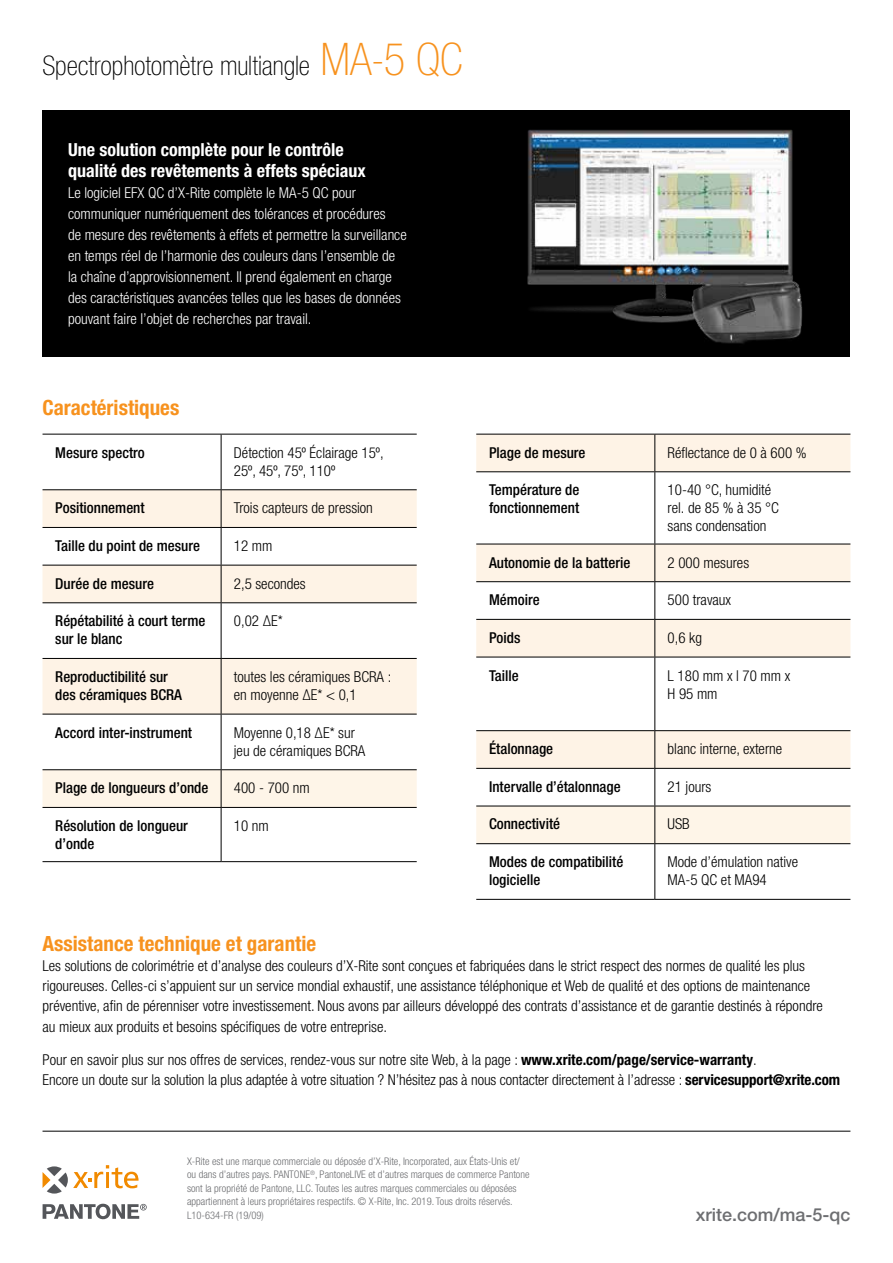
<style>
.page{position:relative;width:893px;height:1263px;background:#fff}
.page>*{position:absolute;margin:0;border:0;box-sizing:border-box;transform-origin:0 0}
.t1{font:100 condensed 27px "Helvetica Neue LT Std";letter-spacing:-.005em;color:#000}
.t2{font:700 condensed 21px "Helvetica Neue LT Std";color:#f7921e}
.t3{font:700 condensed 18px/21px "Helvetica Neue LT Std";color:#fff}
.t4{font:500 18px "Helvetica Neue LT Std";color:#6d6e71}
.t5{font:300 condensed 15px/18px "Helvetica Neue LT Std";color:#000}
.t6{font:500 condensed 15px/18px "Helvetica Neue LT Std";color:#000}
.t7{font:300 condensed 15px/21px "Helvetica Neue LT Std";color:#fff}
.t8{font:300 condensed 10.5px/13.5px "Helvetica Neue LT Std";color:#6d6e71}
.s1{font-size:45px;color:#f7921e}
.s2{font-weight:700}
</style>
<div class="page">
<div style="left:43px;top:111px;width:807px;height:246px;background:#000"></div>
<img style="left:527px;top:129px;width:276px;height:215px">
<hr style="left:43px;top:1131px;width:807px;height:1px;background:#000">
<svg style="left:43px;top:1204px;width:104px;height:15px"></svg>
<svg style="left:43px;top:1165px;width:96px;height:28px"></svg>
<svg style="left:43px;top:490px;width:374px;height:224px;fill:#fef3e6"></svg>
<div style="left:43px;top:770px;width:374px;height:37px;background:#fef5e8"></div>
<hr style="left:221px;top:434px;width:1px;height:55px;background:#000">
<hr style="left:43px;top:489px;width:178px;height:1px;background:#000">
<hr style="left:221px;top:489px;width:196px;height:1px;background:#000">
<hr style="left:221px;top:490px;width:1px;height:37px;background:#000">
<hr style="left:43px;top:527px;width:178px;height:1px;background:#000">
<hr style="left:221px;top:527px;width:196px;height:1px;background:#000">
<hr style="left:221px;top:528px;width:1px;height:37px;background:#000">
<hr style="left:43px;top:565px;width:178px;height:1px;background:#000">
<hr style="left:221px;top:565px;width:196px;height:1px;background:#000">
<hr style="left:221px;top:565px;width:1px;height:37px;background:#000">
<hr style="left:43px;top:602px;width:178px;height:1px;background:#000">
<hr style="left:221px;top:602px;width:196px;height:1px;background:#000">
<hr style="left:221px;top:603px;width:1px;height:55px;background:#000">
<hr style="left:43px;top:658px;width:178px;height:1px;background:#000">
<hr style="left:221px;top:658px;width:196px;height:1px;background:#000">
<hr style="left:221px;top:659px;width:1px;height:55px;background:#000">
<hr style="left:43px;top:714px;width:178px;height:1px;background:#000">
<hr style="left:221px;top:714px;width:196px;height:1px;background:#000">
<hr style="left:221px;top:714px;width:1px;height:55px;background:#000">
<hr style="left:43px;top:769px;width:178px;height:1px;background:#000">
<hr style="left:221px;top:769px;width:196px;height:1px;background:#000">
<hr style="left:221px;top:770px;width:1px;height:37px;background:#000">
<hr style="left:43px;top:807px;width:178px;height:1px;background:#000">
<hr style="left:221px;top:807px;width:196px;height:1px;background:#000">
<hr style="left:221px;top:808px;width:1px;height:53px;background:#000">
<hr style="left:43px;top:861px;width:178px;height:1px;background:#000">
<hr style="left:221px;top:861px;width:196px;height:1px;background:#000">
<hr style="left:43px;top:434px;width:178px;height:1px;background:#000">
<hr style="left:221px;top:434px;width:196px;height:1px;background:#000">
<svg style="left:476px;top:435px;width:374px;height:333px"></svg>
<div style="left:476px;top:807px;width:374px;height:36px;background:#fef5e8"></div>
<hr style="left:476px;top:434px;width:179px;height:1px;background:#000">
<hr style="left:655px;top:434px;width:195px;height:1px;background:#000">
<hr style="left:654px;top:434px;width:1px;height:37px;background:#000">
<hr style="left:476px;top:471px;width:179px;height:1px;background:#000">
<hr style="left:655px;top:471px;width:195px;height:1px;background:#000">
<hr style="left:654px;top:472px;width:1px;height:72px;background:#000">
<hr style="left:476px;top:544px;width:179px;height:1px;background:#000">
<hr style="left:655px;top:544px;width:195px;height:1px;background:#000">
<hr style="left:654px;top:544px;width:1px;height:37px;background:#000">
<hr style="left:476px;top:581px;width:179px;height:1px;background:#000">
<hr style="left:655px;top:581px;width:195px;height:1px;background:#000">
<hr style="left:654px;top:582px;width:1px;height:37px;background:#000">
<hr style="left:476px;top:619px;width:179px;height:1px;background:#000">
<hr style="left:655px;top:619px;width:195px;height:1px;background:#000">
<hr style="left:654px;top:620px;width:1px;height:37px;background:#000">
<hr style="left:476px;top:657px;width:179px;height:1px;background:#000">
<hr style="left:655px;top:657px;width:195px;height:1px;background:#000">
<hr style="left:654px;top:657px;width:1px;height:73px;background:#000">
<hr style="left:476px;top:730px;width:179px;height:1px;background:#000">
<hr style="left:655px;top:730px;width:195px;height:1px;background:#000">
<hr style="left:654px;top:731px;width:1px;height:37px;background:#000">
<hr style="left:476px;top:768px;width:179px;height:1px;background:#000">
<hr style="left:655px;top:768px;width:195px;height:1px;background:#000">
<hr style="left:654px;top:769px;width:1px;height:37px;background:#000">
<hr style="left:476px;top:806px;width:179px;height:1px;background:#000">
<hr style="left:655px;top:806px;width:195px;height:1px;background:#000">
<hr style="left:654px;top:806px;width:1px;height:37px;background:#000">
<hr style="left:476px;top:843px;width:179px;height:1px;background:#000">
<hr style="left:655px;top:843px;width:195px;height:1px;background:#000">
<hr style="left:654px;top:844px;width:1px;height:55px;background:#000">
<hr style="left:476px;top:899px;width:179px;height:1px;background:#000">
<hr style="left:655px;top:899px;width:195px;height:1px;background:#000">
<h1 class="t1" style="left:43px;top:50px;width:422px">Spectrophotomètre multiangle <span class="s1">MA-5 QC</span></h1>
<p class="t3" style="left:68px;top:139px;width:299px">Une solution complète pour le contrôle qualité des revêtements à effets spéciaux</p>
<p class="t7" style="left:68px;top:182px;width:340px">Le logiciel EFX QC d’X-Rite complète le MA-5 QC pour communiquer numériquement des tolérances et procédures<br>de mesure des revêtements à effets et permettre la surveillance en temps réel de l’harmonie des couleurs dans l’ensemble de la chaîne d’approvisionnement. Il prend également en charge des caractéristiques avancées telles que les bases de données pouvant faire l’objet de recherches par travail.</p>
<h2 class="t2" style="left:43px;top:394px;width:138px">Caractéristiques</h2>
<p class="t6" style="left:55px;top:443px;width:91px">Mesure spectro</p>
<p class="t5" style="left:234px;top:443px;width:151px">Détection 45º Éclairage 15º,<br>25º, 45º, 75º, 110º</p>
<p class="t6" style="left:55px;top:499px;width:91px">Positionnement</p>
<p class="t5" style="left:234px;top:499px;width:141px">Trois capteurs de pression</p>
<p class="t6" style="left:55px;top:536px;width:146px">Taille du point de mesure</p>
<p class="t5" style="left:234px;top:536px;width:40px">12 mm</p>
<p class="t6" style="left:55px;top:574px;width:100px">Durée de mesure</p>
<p class="t5" style="left:234px;top:574px;width:73px">2,5 secondes</p>
<p class="t6" style="left:55px;top:612px;width:152px">Répétabilité à court terme sur le blanc</p>
<p class="t5" style="left:234px;top:612px;width:50px">0,02 ΔE*</p>
<p class="t6" style="left:55px;top:667px;width:128px">Reproductibilité sur des céramiques BCRA</p>
<p class="t5" style="left:234px;top:667px;width:159px">toutes les céramiques BCRA : en moyenne ΔE* &lt; 0,1</p>
<p class="t6" style="left:55px;top:723px;width:138px">Accord inter-instrument</p>
<p class="t5" style="left:234px;top:723px;width:133px">Moyenne 0,18 ∆E* sur jeu de céramiques BCRA</p>
<p class="t6" style="left:55px;top:779px;width:155px">Plage de longueurs d’onde</p>
<p class="t5" style="left:234px;top:779px;width:77px">400 - 700 nm</p>
<p class="t6" style="left:55px;top:816px;width:134px">Résolution de longueur d’onde</p>
<p class="t5" style="left:234px;top:816px;width:36px">10 nm</p>
<p class="t6" style="left:489px;top:443px;width:98px">Plage de mesure</p>
<p class="t5" style="left:668px;top:443px;width:141px">Réflectance de 0 à 600 %</p>
<p class="t6" style="left:489px;top:481px;width:92px">Température de fonctionnement</p>
<p class="t5" style="left:668px;top:481px;width:113px">10-40 °C, humidité rel. de 85 % à 35 °C sans condensation</p>
<p class="t6" style="left:489px;top:553px;width:143px">Autonomie de la batterie</p>
<p class="t5" style="left:668px;top:553px;width:83px">2 000 mesures</p>
<p class="t6" style="left:489px;top:591px;width:52px">Mémoire</p>
<p class="t5" style="left:668px;top:591px;width:65px">500 travaux</p>
<p class="t6" style="left:489px;top:628px;width:33px">Poids</p>
<p class="t5" style="left:668px;top:628px;width:36px">0,6 kg</p>
<p class="t6" style="left:489px;top:666px;width:31px">Taille</p>
<p class="t5" style="left:668px;top:666px;width:124px">L 180 mm x l 70 mm x<br>H 95 mm</p>
<p class="t6" style="left:489px;top:740px;width:66px">Étalonnage</p>
<p class="t5" style="left:668px;top:740px;width:116px">blanc interne, externe</p>
<p class="t6" style="left:489px;top:777px;width:133px">Intervalle d’étalonnage</p>
<p class="t5" style="left:668px;top:777px;width:45px">21 jours</p>
<p class="t6" style="left:489px;top:815px;width:73px">Connectivité</p>
<p class="t5" style="left:668px;top:815px;width:24px">USB</p>
<p class="t6" style="left:489px;top:853px;width:136px">Modes de compatibilité logicielle</p>
<p class="t5" style="left:668px;top:853px;width:132px">Mode d’émulation native<br>MA-5 QC et MA94</p>
<h2 class="t2" style="left:43px;top:930px;width:275px">Assistance technique et garantie</h2>
<p class="t5" style="left:43px;top:955px;width:782px;line-height:20.2px">Les solutions de colorimétrie et d’analyse des couleurs d’X-Rite sont conçues et fabriquées dans le strict respect des normes de qualité les plus rigoureuses. Celles-ci s’appuient sur un service mondial exhaustif, une assistance téléphonique et Web de qualité et des options de maintenance préventive, afin de pérenniser votre investissement. Nous avons par ailleurs développé des contrats d’assistance et de garantie destinés à répondre au mieux aux produits et besoins spécifiques de votre entreprise.</p>
<p class="t5" style="left:43px;top:1049px;width:799px;line-height:20.2px">Pour en savoir plus sur nos offres de services, rendez-vous sur notre site Web, à la page : <span class="s2">www.xrite.com/page/service-warranty</span>.<br>Encore un doute sur la solution la plus adaptée à votre situation ? N’hésitez pas à nous contacter directement à l’adresse : <span class="s2">servicesupport@xrite.com</span></p>
<p class="t8" style="left:187px;top:1154px;width:344px">X-Rite est une marque commerciale ou déposée d’X-Rite, Incorporated, aux États-Unis et/ ou dans d’autres pays. PANTONE<sup>®</sup>, PantoneLIVE et d’autres marques de commerce Pantone sont la propriété de Pantone, LLC. Toutes les autres marques commerciales ou déposées appartiennent à leurs propriétaires respectifs. © X-Rite, Inc. 2019. Tous droits réservés.<br>L10-634-FR (19/09)</p>
<p class="t4" style="left:696px;top:1203px;width:156px">xrite.com/ma-5-qc</p>
</div>
